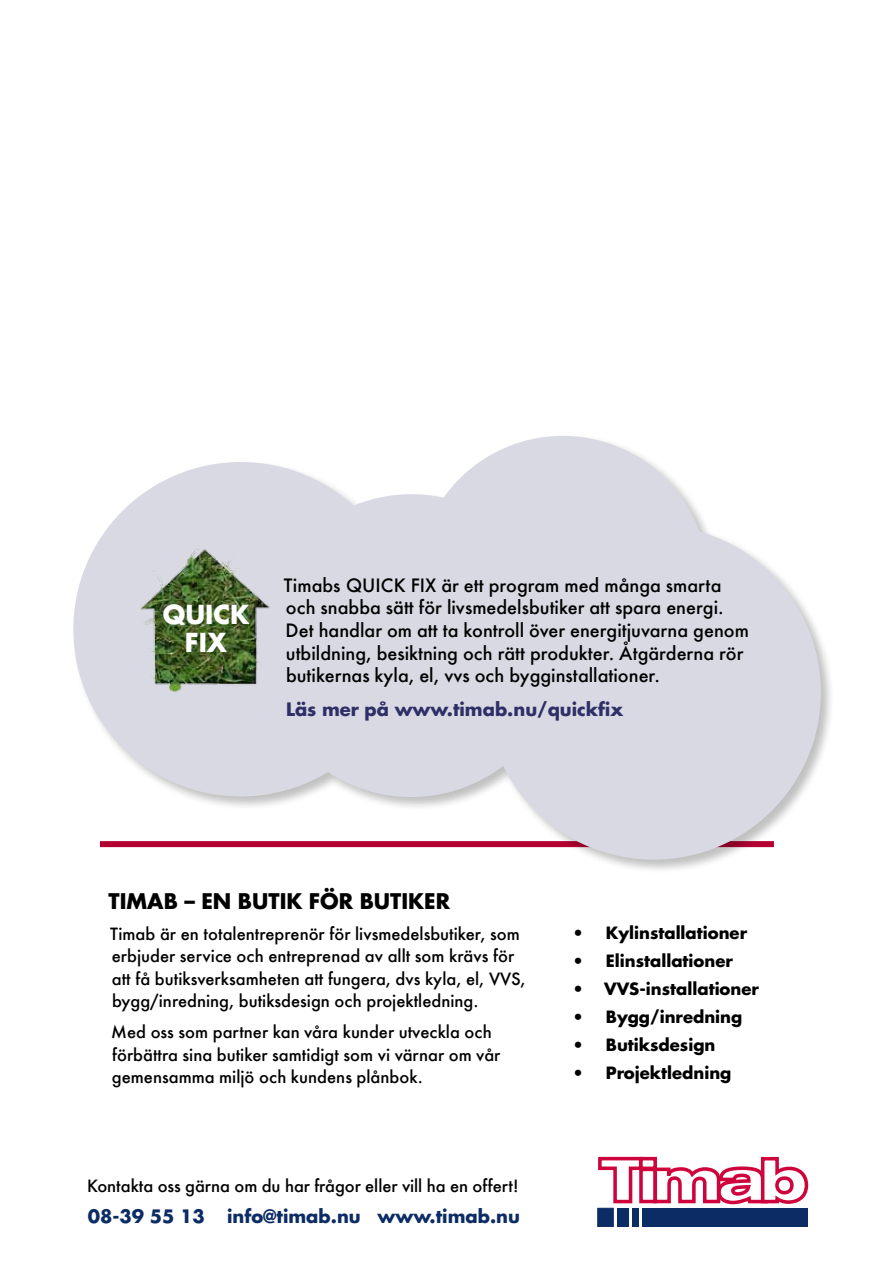
<style>
.page{position:relative;width:893px;height:1263px;background:#fff}
.page>*{position:absolute;margin:0;border:0;box-sizing:border-box;transform-origin:0 0}
.t1{font:700 25.5px/28.5px "Futura";color:#fff;text-align:center}
.t2{font:700 21px "Futura";color:#000}
.t3{font:500 18px/22.5px "Futura";color:#000}
.t4{font:700 18px "Futura";color:#0c2c65}
.t5{font:700 18px "Futura";color:#2f2f68}
.t6{font:500 16.5px/22.5px "Futura";color:#000}
.t7{font:700 16.5px "Futura";color:#000}
</style>
<div class="page">
<svg style="left:598px;top:1157px;width:210px;height:48px"></svg>
<div style="left:597px;top:1208px;width:17px;height:19px;background:#0c2c65;border:1px solid #0c2c65"></div>
<div style="left:617px;top:1208px;width:12px;height:18px;background:#0c2c65"></div>
<div style="left:632px;top:1208px;width:7px;height:18px;background:#0c2c65"></div>
<div style="left:643px;top:1208px;width:165px;height:18px;background:#0c2c65"></div>
<div style="left:71px;top:434px;width:764px;height:440px;background:#000;opacity:.25"></div>
<div style="left:486px;top:525px;width:335px;height:335px;background:#d9d9e3;border-radius:50%"></div>
<div style="left:260px;top:494px;width:303px;height:303px;background:#d9d9e3;border-radius:50%"></div>
<div style="left:417px;top:436px;width:292px;height:291px;background:#d9d9e3;border-radius:50%"></div>
<div style="left:73px;top:462px;width:335px;height:334px;background:#d9d9e3;border-radius:50%"></div>
<img style="left:140px;top:547px;width:130px;height:145px">
<h1 class="t1" style="left:163px;top:599px;width:88px">QUICK<br>FIX</h1>
<p class="t3" style="left:284px;top:574px;width:466px">Timabs QUICK FIX är ett program med många smarta och snabba sätt för livsmedelsbutiker att spara energi.<br>Det handlar om att ta kontroll över energitjuvarna genom utbildning, besiktning och rätt produkter. Åtgärderna rör butikernas kyla, el, vvs och bygginstallationer.</p>
<p class="t5" style="left:286px;top:698px;width:339px">Läs mer på www.timab.nu/quickfix</p>
<p class="t2" style="left:109px;top:887px;width:343px">TIMAB – EN BUTIK FÖR BUTIKER</p>
<p class="t6" style="left:110px;top:922px;width:417px">Timab är en totalentreprenör för livsmedelsbutiker, som erbjuder service och entreprenad av allt som krävs för att få butiksverksamheten att fungera, dvs kyla, el, VVS, bygg/inredning, butiksdesign och projektledning.</p>
<p class="t6" style="left:111px;top:1020px;width:391px">Med oss som partner kan våra kunder utveckla och förbättra sina butiker samtidigt som vi värnar om vår gemensamma miljö och kundens plånbok.</p>
<p class="t6" style="left:87px;top:1174px;width:433px">Kontakta oss gärna om du har frågor eller vill ha en offert!</p>
<p class="t4" style="left:88px;top:1204px;width:434px">08-39 55 13 info@timab.nu www.timab.nu</p>
<p class="t7" style="left:572px;top:922px;width:176px">• Kylinstallationer</p>
<p class="t7" style="left:572px;top:950px;width:162px">• Elinstallationer</p>
<p class="t7" style="left:572px;top:978px;width:188px">• VVS-installationer</p>
<p class="t7" style="left:572px;top:1006px;width:171px">• Bygg/inredning</p>
<p class="t7" style="left:572px;top:1034px;width:144px">• Butiksdesign</p>
<p class="t7" style="left:572px;top:1062px;width:160px">• Projektledning</p>
</div>
